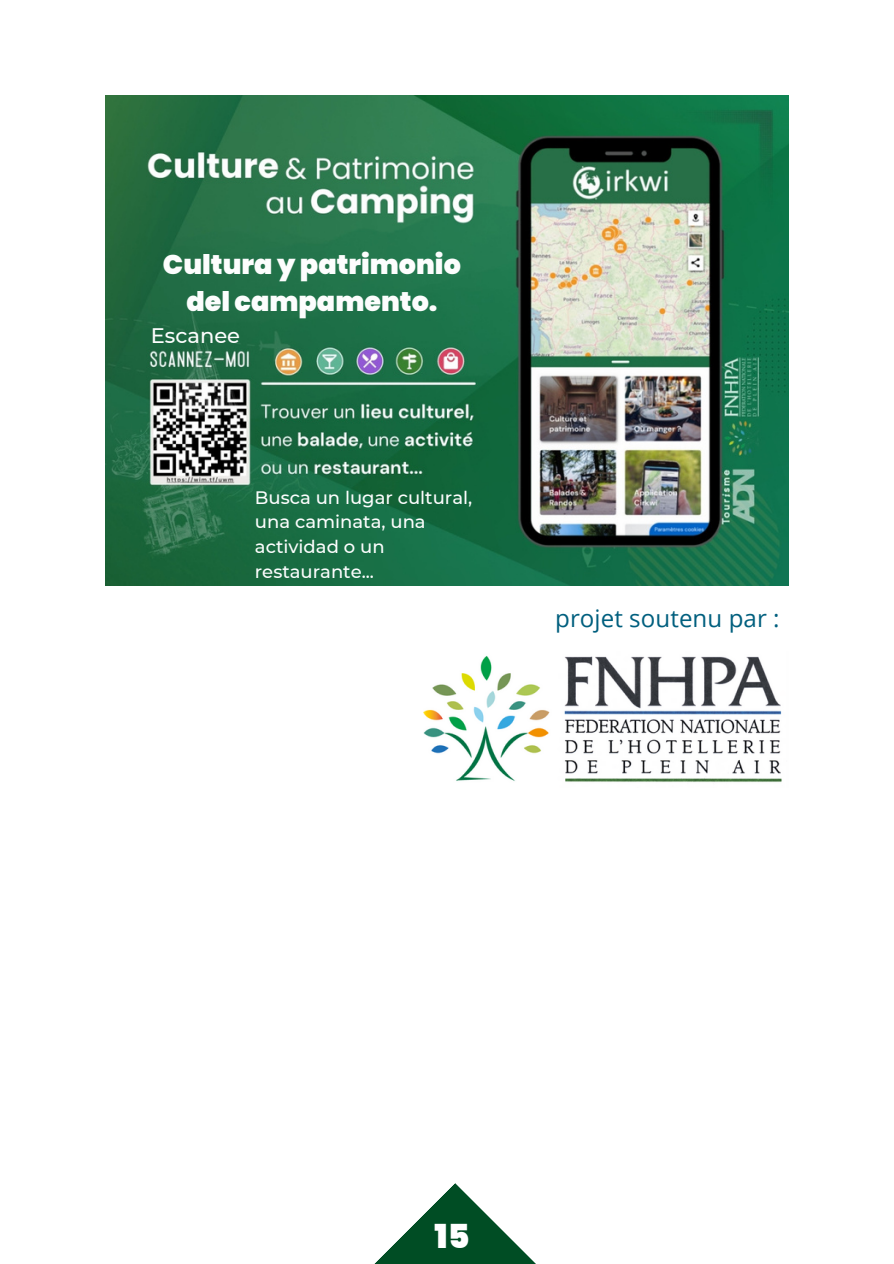
<style>
.page{position:relative;width:894px;height:1264px;background:#fff}
.page>*{position:absolute;margin:0;border:0;box-sizing:border-box;transform-origin:0 0}
.t1{font:900 33px "Poppins";color:#fff}
.t2{font:900 27px/37.2px "Poppins";color:#fcfdfd;text-align:center}
.t3{font:24.15px "Open Sans";letter-spacing:.005em;color:#005f7e}
.t4{font:500 21px "Montserrat";color:#fcfdfd}
.t5{font:500 18px/24.8px "Montserrat";color:#fcfdfd}
</style>
<div class="page">
<svg style="left:375px;top:1183px;width:160px;height:80px"></svg>
<img style="left:105px;top:96px;width:683px;height:489px">
<img style="left:423px;top:656px;width:359px;height:126px">
<p class="t2" style="left:163px;top:246px;width:299px">Cultura y patrimonio del campamento.</p>
<p class="t4" style="left:151px;top:322px;width:91px">Escanee</p>
<p class="t5" style="left:255px;top:485px;width:219px">Busca un lugar cultural, una caminata, una actividad o un restaurante...</p>
<p class="t3" style="left:555px;top:601px;width:226px">projet soutenu par :</p>
<p class="t1" style="left:434px;top:1213px;width:36px">15</p>
</div>
